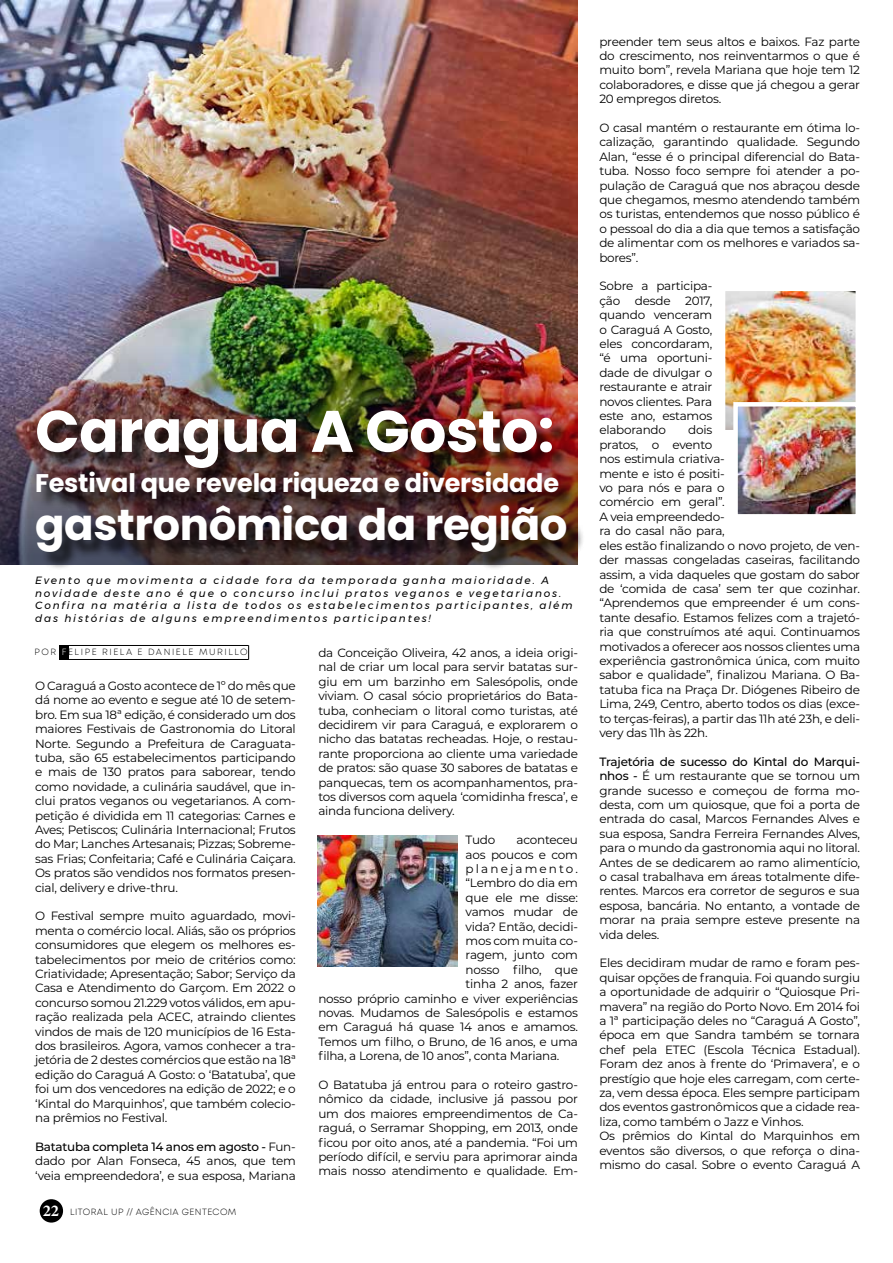
<style>
.page{position:relative;width:893px;height:1263px;background:#fff}
.page>*{position:absolute;margin:0;border:0;box-sizing:border-box;transform-origin:0 0}
.t1{font:700 58.5px "Poppins";letter-spacing:-.01em;color:#fff}
.t2{font:700 43.5px "Poppins";letter-spacing:-.01em;color:#fff}
.t3{font:700 25.5px "Poppins";letter-spacing:-.01em;color:#fff}
.t4{font:12px/14.4px "Montserrat";letter-spacing:-.02em;color:#000;text-align:justify}
.t5{font:12px "Montserrat";letter-spacing:.175em;color:#000}
.t6{font:italic 10.5px/12.6px "Montserrat";letter-spacing:.175em;color:#000}
.t7{font:300 9px "Mont";letter-spacing:.175em;color:#000}
.t8{font:300 9px "Mont";letter-spacing:.05em;color:#000}
.s1{color:#fff}
.s2{font-weight:500}
.s3{font-family:"Minion Pro";font-weight:700;font-size:16.5px;color:#fff}
</style>
<div class="page">
<div style="left:40px;top:1199px;width:23px;height:23px;background:#000;border-radius:50%"></div>
<img style="left:726px;top:292px;width:129px;height:138px">
<div style="left:721px;top:287px;width:139px;height:148px;border:4px solid #fff"></div>
<img style="left:738px;top:407px;width:117px;height:107px">
<div style="left:733px;top:402px;width:127px;height:117px;border:4px solid #fff"></div>
<div style="left:59px;top:645px;width:10px;height:15px;background:#000"></div>
<hr style="left:69px;top:645px;width:179px;height:1px;background:#000">
<hr style="left:69px;top:659px;width:179px;height:1px;background:#000">
<svg style="left:248px;top:645px;width:1px;height:15px"></svg>
<img style="left:0;top:0;width:578px;height:209px">
<img style="left:0;top:209px;width:578px;height:355px">
<div style="left:39px;top:412px;width:546px;height:159px;background:#000;opacity:.75"></div>
<img style="left:318px;top:836px;width:139px;height:130px">
<h1 class="t1" style="left:35px;top:397px;width:521px">Caragua A Gosto:</h1>
<h3 class="t3" style="left:35px;top:469px;width:525px">Festival que revela riqueza e diversidade</h3>
<h2 class="t2" style="left:35px;top:500px;width:534px">gastronômica da região</h2>
<p class="t6" style="left:35px;top:574px;width:539px">Evento que movimenta a cidade fora da temporada ganha maioridade. A novidade deste ano é que o concurso inclui pratos veganos e vegetarianos.<br>Confira na matéria a lista de todos os estabelecimentos participantes, além das histórias de alguns empreendimentos participantes!</p>
<p class="t7" style="left:35px;top:646px;width:215px">POR <span class="s1">F</span>ELIPE RIELA E DANIELE MURILLO</p>
<p class="t4" style="left:35px;top:678px;width:262px">O Caraguá a Gosto acontece de 1º do mês que dá nome ao evento e segue até 10 de setem&shy;bro. Em sua 18ª edição, é considerado um dos maiores Festivais de Gastronomia do Litoral Norte. Segundo a Prefeitura de Caraguata&shy;tuba, são 65 estabelecimentos participando e mais de 130 pratos para saborear, tendo como novidade, a culinária saudável, que in&shy;clui pratos veganos ou vegetarianos. A com&shy;petição é dividida em 11 categorias: Carnes e Aves; Petiscos; Culinária Internacional; Frutos do Mar; Lanches Artesanais; Pizzas; Sobreme&shy;sas Frias; Confeitaria; Café e Culinária Caiçara.<br>Os pratos são vendidos nos formatos presen&shy;cial, delivery e drive-thru.</p>
<p class="t4" style="left:35px;top:908px;width:262px">O Festival sempre muito aguardado, movi&shy;menta o comércio local. Aliás, são os próprios consumidores que elegem os melhores es&shy;tabelecimentos por meio de critérios como:<br>Criatividade; Apresentação; Sabor; Serviço da Casa e Atendimento do Garçom. Em 2022 o concurso somou 21.229 votos válidos, em apu&shy;ração realizada pela ACEC, atraindo clientes vindos de mais de 120 municípios de 16 Esta&shy;dos brasileiros. Agora, vamos conhecer a tra&shy;jetória de 2 destes comércios que estão na 18ª edição do Caraguá A Gosto: o ‘Batatuba’, que foi um dos vencedores na edição de 2022; e o ‘Kintal do Marquinhos’, que também colecio&shy;na prêmios no Festival.</p>
<p class="t4" style="left:35px;top:1139px;width:262px"><span class="s2">Batatuba completa 14 anos em agosto -</span> Fun&shy;dado por Alan Fonseca, 45 anos, que tem ‘veia empreendedora’, e sua esposa, Mariana</p>
<p class="t8" style="left:43px;top:1206px;width:195px"><span class="s3">22</span> LITORAL UP // AGÊNCIA GENTECOM</p>
<p class="t4" style="left:318px;top:645px;width:261px">da Conceição Oliveira, 42 anos, a ideia origi&shy;nal de criar um local para servir batatas sur&shy;giu em um barzinho em Salesópolis, onde viviam. O casal sócio proprietários do Bata&shy;tuba, conheciam o litoral como turistas, até decidirem vir para Caraguá, e explorarem o nicho das batatas recheadas. Hoje, o restau&shy;rante proporciona ao cliente uma variedade de pratos: são quase 30 sabores de batatas e panquecas, tem os acompanhamentos, pra&shy;tos diversos com aquela ‘comidinha fresca’, e ainda funciona delivery.</p>
<p class="t4" style="left:466px;top:832px;width:31px">Tudo</p>
<p class="t4" style="left:517px;top:832px;width:63px">aconteceu</p>
<p class="t4" style="left:466px;top:847px;width:114px">aos poucos e com</p>
<p class="t5" style="left:466px;top:860px;width:114px">planejamento.</p>
<p class="t4" style="left:466px;top:875px;width:114px">“Lembro do dia em</p>
<p class="t4" style="left:466px;top:890px;width:114px">que ele me disse:</p>
<p class="t4" style="left:466px;top:904px;width:114px">vamos mudar de</p>
<p class="t4" style="left:466px;top:919px;width:114px">vida? Então, decidi-</p>
<p class="t4" style="left:466px;top:933px;width:114px">mos com muita co-</p>
<p class="t4" style="left:466px;top:947px;width:114px">ragem, junto com</p>
<p class="t4" style="left:466px;top:962px;width:114px">nosso filho, que</p>
<p class="t4" style="left:466px;top:976px;width:114px">tinha 2 anos, fazer</p>
<p class="t4" style="left:318px;top:991px;width:261px">nosso próprio caminho e viver experiências</p>
<p class="t4" style="left:318px;top:1005px;width:261px">novas. Mudamos de Salesópolis e estamos</p>
<p class="t4" style="left:318px;top:1019px;width:261px">em Caraguá há quase 14 anos e amamos.</p>
<p class="t4" style="left:318px;top:1034px;width:261px">Temos um filho, o Bruno, de 16 anos, e uma</p>
<p class="t4" style="left:318px;top:1048px;width:243px">filha, a Lorena, de 10 anos”, conta Mariana.</p>
<p class="t4" style="left:318px;top:1077px;width:261px">O Batatuba já entrou para o roteiro gastro&shy;nômico da cidade, inclusive já passou por um dos maiores empreendimentos de Ca&shy;raguá, o Serramar Shopping, em 2013, onde ficou por oito anos, até a pandemia. “Foi um período difícil, e serviu para aprimorar ainda mais nosso atendimento e qualidade. Em-</p>
<p class="t4" style="left:599px;top:34px;width:262px">preender tem seus altos e baixos. Faz parte do crescimento, nos reinventarmos o que é muito bom”, revela Mariana que hoje tem 12 colaboradores, e disse que já chegou a gerar 20 empregos diretos.</p>
<p class="t4" style="left:599px;top:120px;width:262px">O casal mantém o restaurante em ótima lo&shy;calização, garantindo qualidade. Segundo Alan, “esse é o principal diferencial do Bata&shy;tuba. Nosso foco sempre foi atender a po&shy;pulação de Caraguá que nos abraçou desde que chegamos, mesmo atendendo também os turistas, entendemos que nosso público é o pessoal do dia a dia que temos a satisfação de alimentar com os melhores e variados sa&shy;bores”.</p>
<p class="t4" style="left:599px;top:279px;width:114px">Sobre a participa&shy;ção desde 2017, quando venceram o Caraguá A Gosto, eles concordaram, “é uma oportuni&shy;dade de divulgar o restaurante e atrair novos clientes. Para este ano, estamos elaborando</p>
<p class="t4" style="left:599px;top:423px;width:262px;text-align:left;text-indent:89px">dois<br>pratos, o evento<br>nos estimula criativa-<br>mente e isto é positi-<br>vo para nós e para o<br>comércio em geral”.<br>A veia empreendedo-<br>ra do casal não para,<br>eles estão finalizando o novo projeto, de ven&shy;der massas congeladas caseiras, facilitando assim, a vida daqueles que gostam do sabor de ‘comida de casa’ sem ter que cozinhar. “Aprendemos que empreender é um cons&shy;tante desafio. Estamos felizes com a trajetó&shy;ria que construímos até aqui. Continuamos motivados a oferecer aos nossos clientes uma experiência gastronômica única, com muito sabor e qualidade”, finalizou Mariana. O Ba&shy;tatuba fica na Praça Dr. Diógenes Ribeiro de Lima, 249, Centro, aberto todos os dias (exce&shy;to terças-feiras), a partir das 11h até 23h, e deli&shy;very das 11h às 22h.</p>
<p class="t4" style="left:599px;top:754px;width:262px"><span class="s2">Trajetória de sucesso do Kintal do Marqui&shy;nhos -</span> É um restaurante que se tornou um grande sucesso e começou de forma mo&shy;desta, com um quiosque, que foi a porta de entrada do casal, Marcos Fernandes Alves e sua esposa, Sandra Ferreira Fernandes Alves, para o mundo da gastronomia aqui no litoral.<br>Antes de se dedicarem ao ramo alimentício, o casal trabalhava em áreas totalmente dife&shy;rentes. Marcos era corretor de seguros e sua esposa, bancária. No entanto, a vontade de morar na praia sempre esteve presente na vida deles.</p>
<p class="t4" style="left:599px;top:955px;width:262px;text-align:left">Eles decidiram mudar de ramo e foram pes&shy;quisar opções de franquia. Foi quando surgiu a oportunidade de adquirir o “Quiosque Pri&shy;mavera” na região do Porto Novo. Em 2014 foi a 1ª participação deles no “Caraguá A Gosto”, época em que Sandra também se tornara chef pela ETEC (Escola Técnica Estadual).<br>Foram dez anos à frente do ‘Primavera’, e o prestígio que hoje eles carregam, com certe&shy;za, vem dessa época. Eles sempre participam dos eventos gastronômicos que a cidade rea&shy;liza, como também o Jazz e Vinhos.<br>Os prêmios do Kintal do Marquinhos em eventos são diversos, o que reforça o dina&shy;mismo do casal. Sobre o evento Caraguá A</p>
</div>
